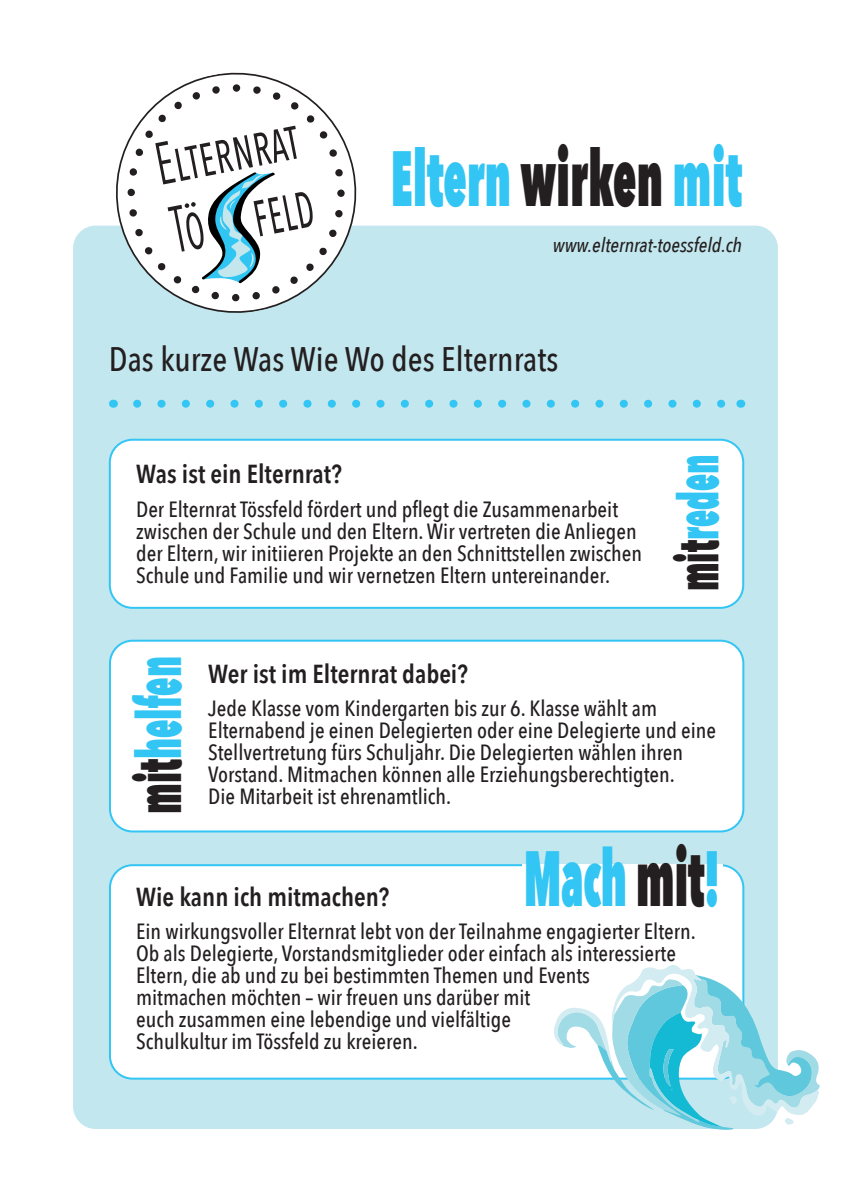
<style>
.page{position:relative;width:851px;height:1202px;background:#fff}
.page>*{position:absolute;margin:0;border:0;box-sizing:border-box;transform-origin:0 0}
.t1{font:800 78px "Avenir Next Condensed";color:#33c5f3;scale:.6 1}
.t2{font:800 61.6px "Avenir Next Condensed";color:#33c5f3;scale:.6 1}
.t3{font:800 57px "Avenir Next Condensed";color:#33c5f3;scale:.6 1}
.t4{font:500 34px "Avenir Next Condensed";color:#231f20}
.t5{font:600 26px "Avenir Next Condensed";color:#231f20}
.t6{font:500 22px/22px "Avenir Next Condensed";color:#231f20}
.t7{font:italic 500 20px "Avenir Next Condensed";color:#231f20}
.s1{color:#231f20}
</style>
<div class="page">
<div style="left:73px;top:226px;width:704px;height:903px;background:#c3e7ee;border-radius:23px"></div>
<svg style="left:137px;top:400px;width:589px;height:8px"></svg>
<svg style="left:105px;top:72px;width:261px;height:241px"></svg>
<div style="left:337px;top:189px;width:7px;height:8px;background:#231f20;border-radius:50%"></div>
<div style="left:335px;top:210px;width:8px;height:8px;background:#231f20;border-radius:3px"></div>
<div style="left:252px;top:292px;width:8px;height:8px;background:#231f20;border-radius:3px"></div>
<div style="left:232px;top:294px;width:7px;height:7px;background:#231f20;border-radius:50%"></div>
<div style="left:211px;top:292px;width:8px;height:8px;background:#231f20;border-radius:3px"></div>
<div style="left:129px;top:209px;width:8px;height:8px;background:#231f20;border-radius:3px"></div>
<div style="left:127px;top:189px;width:8px;height:7px;background:#231f20;border-radius:50%"></div>
<div style="left:129px;top:168px;width:8px;height:8px;background:#231f20;border-radius:3px"></div>
<div style="left:212px;top:86px;width:8px;height:8px;background:#231f20;border-radius:3px"></div>
<div style="left:233px;top:84px;width:7px;height:8px;background:#231f20;border-radius:50%"></div>
<div style="left:253px;top:86px;width:8px;height:8px;background:#231f20;border-radius:3px"></div>
<div style="left:335px;top:169px;width:8px;height:8px;background:#231f20;border-radius:3px"></div>
<svg style="left:135px;top:92px;width:202px;height:202px"></svg>
<div style="left:110px;top:641px;width:633px;height:190px;background:#fff;border-radius:23px"></div>
<div style="left:109px;top:640px;width:635px;height:192px;border:2px solid #33c5f3;border-radius:23px"></div>
<div style="left:110px;top:440px;width:633px;height:168px;background:#fff;border-radius:23px"></div>
<div style="left:109px;top:439px;width:635px;height:170px;border:2px solid #33c5f3;border-radius:23px"></div>
<div style="left:110px;top:865px;width:633px;height:214px;background:#fff;border-radius:23px"></div>
<div style="left:109px;top:864px;width:635px;height:216px;border:2px solid #33c5f3;border-radius:23px"></div>
<div style="left:522px;top:864px;width:200px;height:5px;background:#fff"></div>
<svg style="left:552px;top:964px;width:267px;height:166px"></svg>
<h1 class="t1" style="left:391px;top:130px;width:587px">Eltern <span class="s1">wirken</span> mit</h1>
<p class="t7" style="left:552px;top:233px;width:191px">www.elternrat-toessfeld.ch</p>
<h3 class="t4" style="left:109px;top:339px;width:451px">Das kurze Was Wie Wo des Elternrats</h3>
<p class="t5" style="left:136px;top:452px;width:207px">Was ist ein Elternrat?</p>
<p class="t6" style="left:136px;top:498px;width:507px">Der Elternrat Tössfeld fördert und pflegt die Zusammenarbeit zwischen der Schule und den Eltern. Wir vertreten die Anliegen der Eltern, wir initiieren Projekte an den Schnittstellen zwischen Schule und Familie und wir vernetzen Eltern untereinander.</p>
<h3 class="t3" style="left:662px;top:591px;width:229px;rotate:-90deg"><span class="s1">mit</span>reden</h3>
<h2 class="t2" style="left:121px;top:814px;width:264px;rotate:-90deg"><span class="s1">mit</span>helfen</h2>
<p class="t5" style="left:208px;top:651px;width:261px">Wer ist im Elternrat dabei?</p>
<p class="t6" style="left:208px;top:697px;width:509px">Jede Klasse vom Kindergarten bis zur 6. Klasse wählt am Elternabend je einen Delegierten oder eine Delegierte und eine Stellvertretung fürs Schuljahr. Die Delegierten wählen ihren Vorstand. Mitmachen können alle Erziehungsberechtigten.</p>
<p class="t6" style="left:208px;top:785px;width:244px">Die Mitarbeit ist ehrenamtlich.</p>
<h1 class="t1" style="left:523px;top:829px;width:329px">Mach <span class="s1">mit</span>!</h1>
<p class="t5" style="left:136px;top:874px;width:255px">Wie kann ich mitmachen?</p>
<p class="t6" style="left:136px;top:920px;width:561px">Ein wirkungsvoller Elternrat lebt von der Teilnahme engagierter Eltern.<br>Ob als Delegierte, Vorstandsmitglieder oder einfach als interessierte Eltern, die ab und zu bei bestimmten Themen und Events<br>mitmachen möchten – wir freuen uns darüber mit<br>euch zusammen eine lebendige und vielfältige<br>Schulkultur im Tössfeld zu kreieren.</p>
</div>
